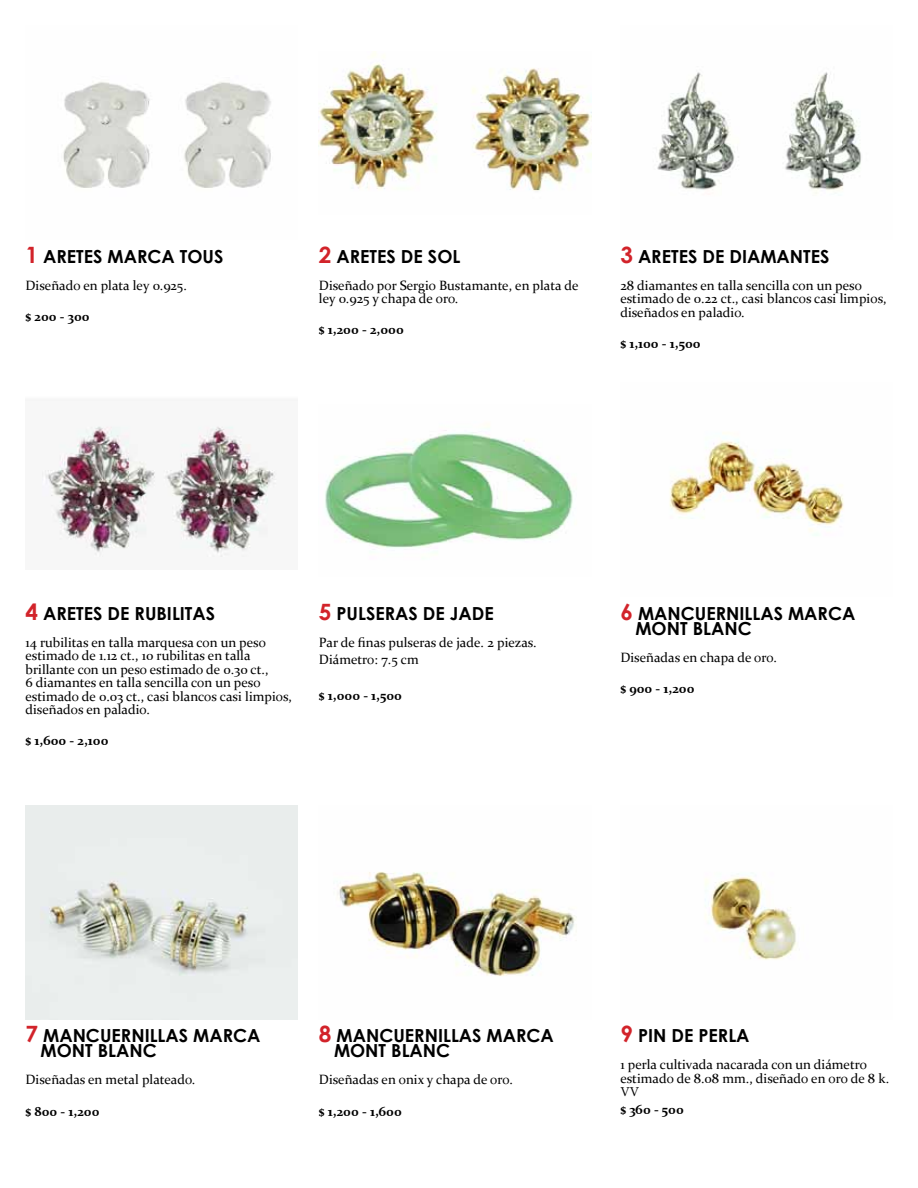
<style>
.page{position:relative;width:918px;height:1188px;background:#fff}
.page>*{position:absolute;margin:0;border:0;box-sizing:border-box;transform-origin:0 0}
.t1{font:700 18px/15px "Century Gothic";color:#000}
.t2{font:13.5px/13.5px "Constantia";color:#000}
.t3{font:700 13.5px "Constantia";color:#000}
.t4{font:13.5px "Minion Pro";color:#000}
.s1{font-size:22.5px;color:#d2232a}
</style>
<div class="page">
<img style="left:63px;top:82px;width:208px;height:106px">
<img style="left:319px;top:53px;width:272px;height:138px">
<img style="left:657px;top:72px;width:204px;height:122px">
<img style="left:325px;top:424px;width:248px;height:124px">
<img style="left:669px;top:432px;width:175px;height:104px">
<img style="left:26px;top:805px;width:272px;height:214px">
<img style="left:337px;top:871px;width:240px;height:105px">
<img style="left:705px;top:876px;width:92px;height:84px">
<img style="left:42px;top:426px;width:235px;height:131px">
<h1 class="t1" style="left:26px;top:248px;width:200px"><span class="s1">1</span> ARETES MARCA TOUS</h1>
<p class="t2" style="left:26px;top:278px;width:163px">Diseñado en plata ley 0.925.</p>
<p class="t3" style="left:26px;top:307px;width:66px">$ 200 - 300</p>
<h1 class="t1" style="left:319px;top:248px;width:143px"><span class="s1">2</span> ARETES DE SOL</h1>
<p class="t2" style="left:319px;top:278px;width:261px">Diseñado por Sergio Bustamante, en plata de ley 0.925 y chapa de oro.</p>
<p class="t3" style="left:319px;top:320px;width:86px">$ 1,200 - 2,000</p>
<h1 class="t1" style="left:620px;top:248px;width:211px"><span class="s1">3</span> ARETES DE DIAMANTES</h1>
<p class="t2" style="left:620px;top:278px;width:268px">28 diamantes en talla sencilla con un peso estimado de 0.22 ct., casi blancos casi limpios, diseñados en paladio.</p>
<p class="t3" style="left:620px;top:334px;width:82px">$ 1,100 - 1,500</p>
<h1 class="t1" style="left:26px;top:605px;width:191px"><span class="s1">4</span> ARETES DE RUBILITAS</h1>
<p class="t2" style="left:26px;top:635px;width:268px">14 rubilitas en talla marquesa con un peso estimado de 1.12 ct., 10 rubilitas en talla brillante con un peso estimado de 0.30 ct.,<br>6 diamantes en talla sencilla con un peso estimado de 0.03 ct., casi blancos casi limpios, diseñados en paladio.</p>
<p class="t3" style="left:26px;top:732px;width:84px">$ 1,600 - 2,100</p>
<h1 class="t1" style="left:319px;top:605px;width:176px"><span class="s1">5</span> PULSERAS DE JADE</h1>
<p class="t2" style="left:319px;top:633px;width:219px;line-height:17.7px">Par de finas pulseras de jade. 2 piezas.<br>Diámetro: 7.5 cm</p>
<p class="t3" style="left:319px;top:686px;width:85px">$ 1,000 - 1,500</p>
<h1 class="t1" style="left:635px;top:605px;width:221px;text-indent:-15px"><span class="s1">6</span> MANCUERNILLAS MARCA<br>MONT BLANC</h1>
<p class="t2" style="left:620px;top:650px;width:158px">Diseñadas en chapa de oro.</p>
<p class="t3" style="left:620px;top:679px;width:76px">$ 900 - 1,200</p>
<h1 class="t1" style="left:41px;top:1027px;width:221px;text-indent:-15px"><span class="s1">7</span> MANCUERNILLAS MARCA<br>MONT BLANC</h1>
<p class="t2" style="left:26px;top:1072px;width:171px">Diseñadas en metal plateado.</p>
<p class="t3" style="left:26px;top:1102px;width:75px">$ 800 - 1,200</p>
<h1 class="t1" style="left:334px;top:1027px;width:221px;text-indent:-15px"><span class="s1">8</span> MANCUERNILLAS MARCA<br>MONT BLANC</h1>
<p class="t2" style="left:319px;top:1072px;width:195px">Diseñadas en onix y chapa de oro.</p>
<p class="t3" style="left:319px;top:1102px;width:84px">$ 1,200 - 1,600</p>
<h1 class="t1" style="left:620px;top:1027px;width:130px"><span class="s1">9</span> PIN DE PERLA</h1>
<p class="t2" style="left:620px;top:1057px;width:270px">1 perla cultivada nacarada con un diámetro estimado de 8.08 mm., diseñado en oro de 8 k.</p>
<p class="t4" style="left:620px;top:1083px;width:20px">VV</p>
<p class="t3" style="left:620px;top:1100px;width:65px">$ 360 - 500</p>
</div>
